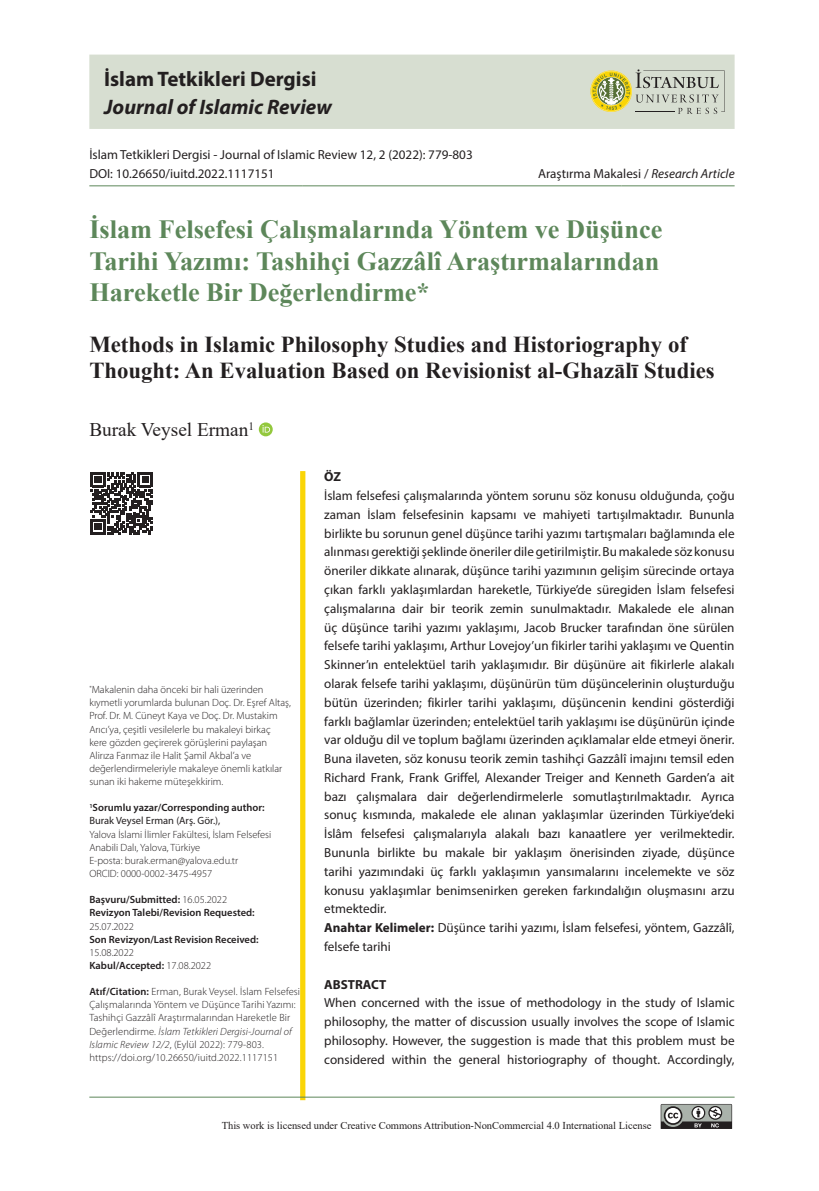
<style>
.page{position:relative;width:819px;height:1191px;background:#fff}
.page>*{position:absolute;margin:0;border:0;box-sizing:border-box;transform-origin:0 0}
.t1{font:700 26.25px/31.5px "Times New Roman";color:#5d875a;text-align:justify}
.t2{font:700 22.75px/26.2px "Times New Roman";color:#231f20}
.t3{font:700 21px "Myriad Pro";color:#231f20}
.t4{font:italic 700 21px "Myriad Pro";color:#231f20}
.t5{font:19.25px "Times New Roman";color:#231f20}
.t6{font:13.12px/18.7px "Myriad Pro";color:#231f20}
.t7{font:700 13.12px "Myriad Pro";color:#231f20}
.t8{font:300 10.5px/13.1px "Myriad Pro";color:#231f20}
.t9{font:600 10.5px/13.1px "Myriad Pro";color:#231f20}
.t10{font:10.5px "Times New Roman";color:#231f20}
.s1{font-style:italic}
.s2{font-weight:400}
.s3{font-weight:300}
.s4{font-weight:600}
.s5{font-weight:700}
</style>
<div class="page">
<div style="left:89px;top:55px;width:645px;height:74px;background:#d7ded1"></div>
<hr style="left:89px;top:185px;width:214px;height:1px;background:#5d875a">
<hr style="left:303px;top:185px;width:318px;height:1px;background:#5d875a">
<hr style="left:621px;top:185px;width:113px;height:1px;background:#5d875a">
<div style="left:300px;top:471px;width:5px;height:629px;background:#fad506"></div>
<svg style="left:590px;top:69px;width:134px;height:45px;background:#c2c5a4"></svg>
<svg style="left:259px;top:422px;width:14px;height:14px"></svg>
<svg style="left:262px;top:425px;width:8px;height:7px"></svg>
<svg style="left:90px;top:472px;width:63px;height:62px"></svg>
<hr style="left:89px;top:1096px;width:645px;height:1px;background:#5d875a">
<svg style="left:660px;top:1104px;width:72px;height:25px;background:#818280"></svg>
<h3 class="t3" style="left:104px;top:65px;width:214px">İslam Tetkikleri Dergisi</h3>
<h3 class="t4" style="left:104px;top:93px;width:229px">Journal of Islamic Review</h3>
<p class="t6" style="left:89px;top:144px;width:385px;line-height:19.8px">İslam Tetkikleri Dergisi - Journal of Islamic Review 12, 2 (2022): 779-803<br>DOI: 10.26650/iuitd.2022.1117151</p>
<p class="t6" style="left:538px;top:164px;width:198px">Araştırma Makalesi / <span class="s1">Research Article</span></p>
<h1 class="t1" style="left:89px;top:213px;width:574px">İslam Felsefesi Çalışmalarında Yöntem ve Düşünce Tarihi Yazımı: Tashihçi Gazzâlî Araştırmalarından Hareketle Bir Değerlendirme*</h1>
<h2 class="t2" style="left:89px;top:330px;width:627px">Methods in Islamic Philosophy Studies and Historiography of<br>Thought: An Evaluation Based on Revisionist al-Ghazālī Studies</h2>
<h3 class="t5" style="left:89px;top:416px;width:166px">Burak Veysel Erman<sup>1</sup></h3>
<p class="t8" style="left:89px;top:683px;width:203px"><sup>*</sup>Makalenin daha önceki bir hali üzerinden kıymetli yorumlarda bulunan Doç. Dr. Eşref Altaş, Prof. Dr. M. Cüneyt Kaya ve Doç. Dr. Mustakim Arıcı’ya, çeşitli vesilelerle bu makaleyi birkaç kere gözden geçirerek görüşlerini paylaşan Alirıza Farımaz ile Halit Şamil Akbal’a ve değerlendirmeleriyle makaleye önemli katkılar sunan iki hakeme müteşekkirim.</p>
<p class="t9" style="left:89px;top:801px;width:177px"><sup>1</sup>Sorumlu yazar/Corresponding author:<br><span class="s2">Burak Veysel Erman (Arş. Gör.),</span></p>
<p class="t8" style="left:89px;top:827px;width:183px">Yalova İslami İlimler Fakültesi, İslam Felsefesi Anabili Dalı, Yalova, Türkiye<br>E-posta: burak.erman@yalova.edu.tr<br>ORCID: 0000-0002-3475-4957</p>
<p class="t9" style="left:89px;top:893px;width:167px">Başvuru/Submitted: <span class="s3">16.05.2022<br></span>Revizyon Talebi/Revision Requested:</p>
<p class="t8" style="left:89px;top:919px;width:46px">25.07.2022</p>
<p class="t9" style="left:89px;top:932px;width:171px">Son Revizyon/Last Revision Received:</p>
<p class="t8" style="left:89px;top:945px;width:123px">15.08.2022<br><span class="s4">Kabul/Accepted:</span> 17.08.2022</p>
<p class="t8" style="left:89px;top:985px;width:212px"><span class="s4">Atıf/Citation:</span> Erman, Burak Veysel. İslam Felsefesi Çalışmalarında Yöntem ve Düşünce Tarihi Yazımı:<br>Tashihçi Gazzâlî Araştırmalarından Hareketle Bir Değerlendirme. <span class="s1">İslam Tetkikleri Dergisi-Journal of Islamic Review 12/2</span>, (Eylül 2022): 779-803. https://doi.org/10.26650/iuitd.2022.1117151</p>
<p class="t7" style="left:324px;top:468px;width:18px">ÖZ</p>
<p class="t6" style="left:324px;top:486px;width:412px">İslam felsefesi çalışmalarında yöntem sorunu söz konusu olduğunda, çoğu zaman İslam felsefesinin kapsamı ve mahiyeti tartışılmaktadır. Bununla birlikte bu sorunun genel düşünce tarihi yazımı tartışmaları bağlamında ele alınması gerektiği şeklinde öneriler dile getirilmiştir. Bu makalede söz konusu öneriler dikkate alınarak, düşünce tarihi yazımının gelişim sürecinde ortaya çıkan farklı yaklaşımlardan hareketle, Türkiye’de süregiden İslam felsefesi çalışmalarına dair bir teorik zemin sunulmaktadır. Makalede ele alınan üç düşünce tarihi yazımı yaklaşımı, Jacob Brucker tarafından öne sürülen felsefe tarihi yaklaşımı, Arthur Lovejoy’un fikirler tarihi yaklaşımı ve Quentin Skinner’ın entelektüel tarih yaklaşımıdır. Bir düşünüre ait fikirlerle alakalı olarak felsefe tarihi yaklaşımı, düşünürün tüm düşüncelerinin oluşturduğu bütün üzerinden; fikirler tarihi yaklaşımı, düşüncenin kendini gösterdiği farklı bağlamlar üzerinden; entelektüel tarih yaklaşımı ise düşünürün içinde var olduğu dil ve toplum bağlamı üzerinden açıklamalar elde etmeyi önerir.<br>Buna ilaveten, söz konusu teorik zemin tashihçi Gazzâlî imajını temsil eden Richard Frank, Frank Griffel, Alexander Treiger and Kenneth Garden’a ait bazı çalışmalara dair değerlendirmelerle somutlaştırılmaktadır. Ayrıca sonuç kısmında, makalede ele alınan yaklaşımlar üzerinden Türkiye’deki İslâm felsefesi çalışmalarıyla alakalı bazı kanaatlere yer verilmektedir.<br>Bununla birlikte bu makale bir yaklaşım önerisinden ziyade, düşünce tarihi yazımındaki üç farklı yaklaşımın yansımalarını incelemekte ve söz konusu yaklaşımlar benimsenirken gereken farkındalığın oluşmasını arzu etmektedir.<br><span class="s5">Anahtar Kelimeler:</span> Düşünce tarihi yazımı, İslam felsefesi, yöntem, Gazzâlî, felsefe tarihi</p>
<p class="t7" style="left:324px;top:975px;width:64px">ABSTRACT</p>
<p class="t6" style="left:324px;top:993px;width:412px;text-align:justify">When concerned with the issue of methodology in the study of Islamic philosophy, the matter of discussion usually involves the scope of Islamic philosophy. However, the suggestion is made that this problem must be considered within the general historiography of thought. Accordingly,</p>
<p class="t10" style="left:222px;top:1118px;width:431px">This work is licensed under Creative Commons Attribution-NonCommercial 4.0 International License</p>
</div>
